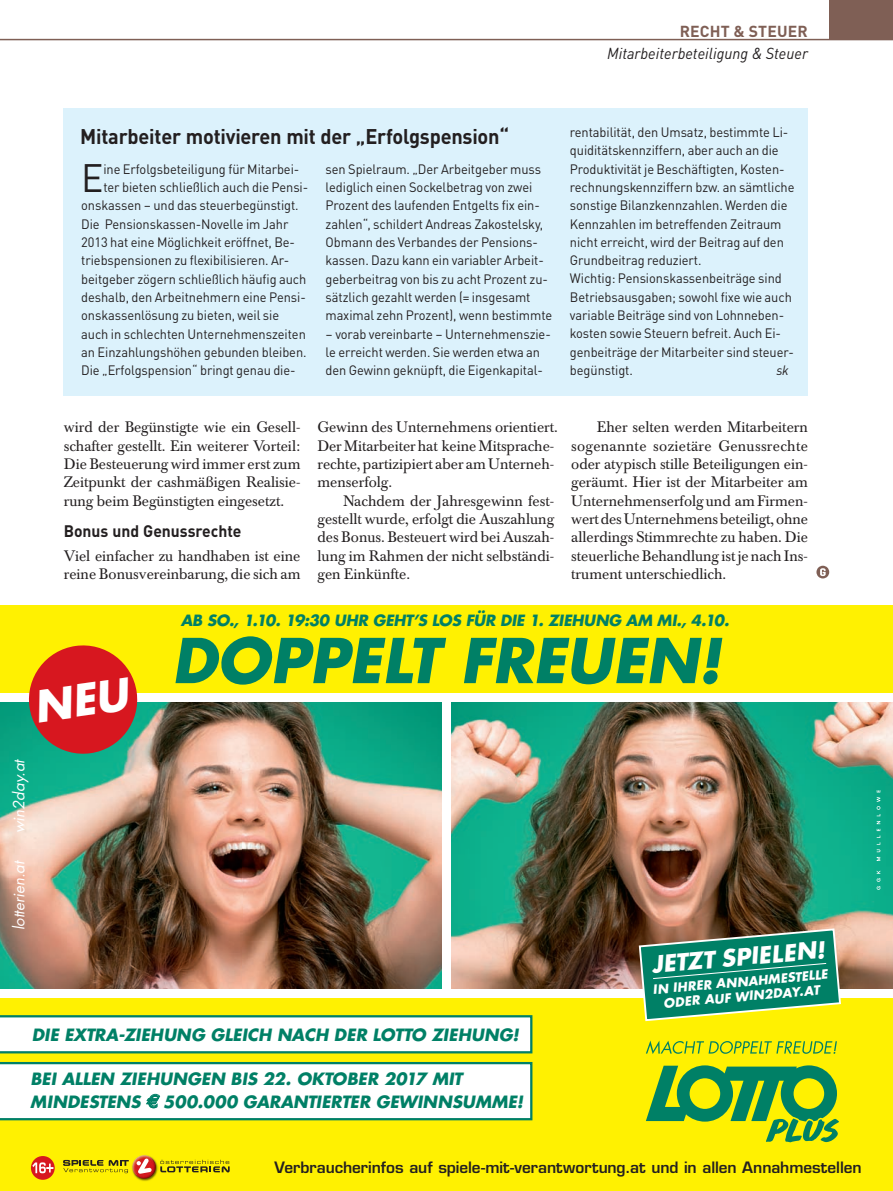
<style>
.page{position:relative;width:893px;height:1191px;background:#fff}
.page>*{position:absolute;margin:0;border:0;box-sizing:border-box;transform-origin:0 0}
.t1{font:italic 700 60.15px "Futura";letter-spacing:-.005em;color:#008066}
.t2{font:39.15px "DINOT";color:#231f20;scale:.95 1}
.t3{font:italic 700 22.8px "Futura";color:#fff}
.t4{font:700 21px "DINOT";letter-spacing:-.01em;color:#231f20;scale:.95 1}
.t5{font:italic 700 16.5px/22.5px "Futura";letter-spacing:.005em;color:#008066}
.t6{font:700 16.5px "DINOT";color:#231f20;scale:.95 1}
.t7{font:italic 15.75px/22px "DINOT";color:#231f20;text-align:right;scale:.95 1}
.t8{font:600 15.3px "Eurostile LT Std";letter-spacing:-.005em;color:#231f20}
.t9{font:italic 700 15.15px "Futura";letter-spacing:-.01em;color:#008066}
.t10{font:15.15px "Futura LT Book Oblique+T42";color:#fff}
.t11{font:15px/18.3px "Baskerville BE";color:#231f20;text-align:justify}
.t12{font:13.5px/18.3px "DINOT";letter-spacing:-.005em;color:#231f20;scale:.95 1}
.t13{font:italic 13.5px "DINOT";color:#231f20;scale:.95 1}
.t14{font:italic 700 12.45px/14.9px "Futura";color:#fff;text-align:center}
.s1{font-weight:700;font-style:normal;color:#7f5f55}
.s2{font-family:"Euro Sans";font-size:19.35px}
</style>
<div class="page">
<div style="left:829px;top:0;width:64px;height:40px;background:#7f5f55"></div>
<hr style="left:0;top:39px;width:893px;height:1px;background:#7f5f55">
<div style="left:64px;top:108px;width:744px;height:287px;background:#dcf2fc"></div>
<svg style="left:816px;top:566px;width:13px;height:12px"></svg>
<img style="left:0;top:702px;width:893px;height:287px">
<div style="left:0;top:993px;width:893px;height:198px;background:#fff101"></div>
<div style="left:0;top:605px;width:893px;height:93px;background:#fff101"></div>
<div style="left:443px;top:696px;width:8px;height:297px;background:#fff"></div>
<svg style="left:646px;top:1065px;width:193px;height:77px"></svg>
<svg style="left:646px;top:1040px;width:191px;height:14px"></svg>
<div style="left:0;top:989px;width:893px;height:8px;background:#fff"></div>
<div style="left:0;top:693px;width:893px;height:9px;background:#fff"></div>
<svg style="left:877px;top:870px;width:3px;height:19px"></svg>
<svg style="left:877px;top:790px;width:3px;height:71px"></svg>
<svg style="left:0;top:1015px;width:532px;height:38px;background:#e2f0ec"></svg>
<svg style="left:0;top:1062px;width:532px;height:58px;background:#ebf5f3"></svg>
<svg style="left:638px;top:927px;width:204px;height:95px;background:#3a8e60"></svg>
<div style="left:31px;top:1156px;width:24px;height:23px;background:#d7171f;border-radius:50%"></div>
<svg style="left:32px;top:1162px;width:21px;height:11px"></svg>
<svg style="left:160px;top:1159px;width:70px;height:13px"></svg>
<svg style="left:63px;top:1159px;width:66px;height:14px"></svg>
<img style="left:132px;top:1155px;width:27px;height:26px">
<img style="left:132px;top:1155px;width:24px;height:23px;border-radius:50%">
<svg style="left:137px;top:1158px;width:15px;height:15px"></svg>
<svg style="left:25px;top:645px;width:116px;height:112px;background:#bf4b2d"></svg>
<p class="t7" style="left:607px;top:20px;width:213px"><span class="s1">RECHT &amp; STEUER<br></span>Mitarbeiterbeteiligung &amp; Steuer</p>
<p class="t4" style="left:80px;top:129px;width:453px">Mitarbeiter motivieren mit der „Erfolgspension“</p>
<p class="t2" style="left:81px;top:164px;width:25px">E</p>
<p class="t12" style="left:103px;top:161px;width:208px">ine Erfolgsbeteiligung für Mitarbei-</p>
<p class="t12" style="left:103px;top:180px;width:217px">ter bieten schließlich auch die Pensi-</p>
<p class="t12" style="left:81px;top:198px;width:230px">onskassen – und das steuerbegünstigt.</p>
<p class="t12" style="left:81px;top:216px;width:220px">Die Pensionskassen-Novelle im Jahr</p>
<p class="t12" style="left:81px;top:235px;width:227px">2013 hat eine Möglichkeit eröffnet, Be-</p>
<p class="t12" style="left:81px;top:253px;width:221px">triebspensionen zu flexibilisieren. Ar-</p>
<p class="t12" style="left:81px;top:271px;width:238px">beitgeber zögern schließlich häufig auch</p>
<p class="t12" style="left:81px;top:289px;width:238px">deshalb, den Arbeitnehmern eine Pensi-</p>
<p class="t12" style="left:81px;top:308px;width:210px">onskassenlösung zu bieten, weil sie</p>
<p class="t12" style="left:81px;top:326px;width:238px">auch in schlechten Unternehmenszeiten</p>
<p class="t12" style="left:81px;top:344px;width:239px">an Einzahlungshöhen gebunden bleiben.</p>
<p class="t12" style="left:81px;top:363px;width:227px">Die „Erfolgspension“ bringt genau die-</p>
<p class="t12" style="left:326px;top:161px;width:240px">sen Spielraum. „Der Arbeitgeber muss lediglich einen Sockelbetrag von zwei Prozent des laufenden Entgelts fix ein&shy;zahlen“, schildert Andreas Zakostelsky, Obmann des Verbandes der Pensions&shy;kassen. Dazu kann ein variabler Arbeit&shy;geberbeitrag von bis zu acht Prozent zu&shy;sätzlich gezahlt werden (= insgesamt maximal zehn Prozent), wenn bestimmte</p>
<p class="t12" style="left:326px;top:326px;width:239px">– vorab vereinbarte – Unternehmenszie&shy;le erreicht werden. Sie werden etwa an den Gewinn geknüpft, die Eigenkapital-</p>
<p class="t12" style="left:570px;top:124px;width:238px">rentabilität, den Umsatz, bestimmte Li&shy;quiditätskennziffern, aber auch an die Produktivität je Beschäftigten, Kosten&shy;rechnungskennziffern bzw. an sämtliche sonstige Bilanzkennzahlen. Werden die Kennzahlen im betreffenden Zeitraum nicht erreicht, wird der Beitrag auf den Grundbeitrag reduziert.<br>Wichtig: Pensionskassenbeiträge sind Betriebsausgaben; sowohl fixe wie auch variable Beiträge sind von Lohnneben - kosten sowie Steuern befreit. Auch Ei&shy;genbeiträge der Mitarbeiter sind steuer&shy;begünstigt.</p>
<p class="t13" style="left:776px;top:362px;width:15px">sk</p>
<p class="t11" style="left:64px;top:420px;width:238px">wird der Begünstigte wie ein Gesell&shy;schafter gestellt. Ein weiterer Vorteil:<br>Die Besteuerung wird immer erst zum Zeitpunkt der cashmäßigen Realisie&shy;rung beim Begünstigten eingesetzt.</p>
<p class="t6" style="left:64px;top:525px;width:189px">Bonus und Genussrechte</p>
<p class="t11" style="left:64px;top:548px;width:238px">Viel einfacher zu handhaben ist eine reine Bonusvereinbarung, die sich am</p>
<p class="t11" style="left:317px;top:420px;width:242px">Gewinn des Unternehmens orientiert.</p>
<p class="t11" style="left:317px;top:438px;width:238px">Der Mitarbeiter hat keine Mitsprache-</p>
<p class="t11" style="left:317px;top:456px;width:238px">rechte, partizipiert aber am Unterneh-</p>
<p class="t11" style="left:317px;top:475px;width:76px">menserfolg.</p>
<p class="t11" style="left:343px;top:493px;width:213px">Nachdem der Jahresgewinn fest-</p>
<p class="t11" style="left:317px;top:511px;width:238px">gestellt wurde, erfolgt die Auszahlung</p>
<p class="t11" style="left:317px;top:529px;width:238px">des Bonus. Besteuert wird bei Auszah-</p>
<p class="t11" style="left:317px;top:548px;width:238px">lung im Rahmen der nicht selbständi-</p>
<p class="t11" style="left:317px;top:566px;width:94px">gen Einkünfte.</p>
<p class="t11" style="left:571px;top:420px;width:238px;text-indent:26px">Eher selten werden Mitarbeitern sogenannte sozietäre Genussrechte oder atypisch stille Beteiligungen ein&shy;geräumt. Hier ist der Mitarbeiter am Unternehmenserfolg und am Firmen&shy;wert des Unternehmens beteiligt, ohne allerdings Stimmrechte zu haben. Die steuerliche Behandlung ist je nach Ins - trument unterschiedlich.</p>
<p class="t9" style="left:181px;top:614px;width:550px">AB SO., 1.10. 19:30 UHR GEHT’S LOS FÜR DIE 1. ZIEHUNG AM MI., 4.10.</p>
<p class="t10" style="left:11px;top:833px;width:75px;rotate:-90deg">win2day.at</p>
<p class="t10" style="left:11px;top:930px;width:70px;rotate:-90deg">lotterien.at</p>
<p class="t1" style="left:172px;top:638px;width:551px">DOPPELT FREUEN!</p>
<p class="t3" style="left:651px;top:956px;width:175px;rotate:-5deg">JETZT SPIELEN!</p>
<p class="t14" style="left:652px;top:983px;width:177px;rotate:-5deg">IN IHRER ANNAHMESTELLE<br>ODER AUF WIN2DAY.AT</p>
<p class="t5" style="left:32px;top:1025px;width:489px">DIE EXTRA-ZIEHUNG GLEICH NACH DER LOTTO ZIEHUNG!</p>
<p class="t5" style="left:30px;top:1069px;width:494px">BEI ALLEN ZIEHUNGEN BIS 22. OKTOBER 2017 MIT<br>MINDESTENS <span class="s2">€</span> 500.000 GARANTIERTER GEWINNSUMME!</p>
<p class="t8" style="left:275px;top:1161px;width:588px">Verbraucherinfos auf spiele-mit-verantwortung.at und in allen Annahmestellen</p>
</div>
